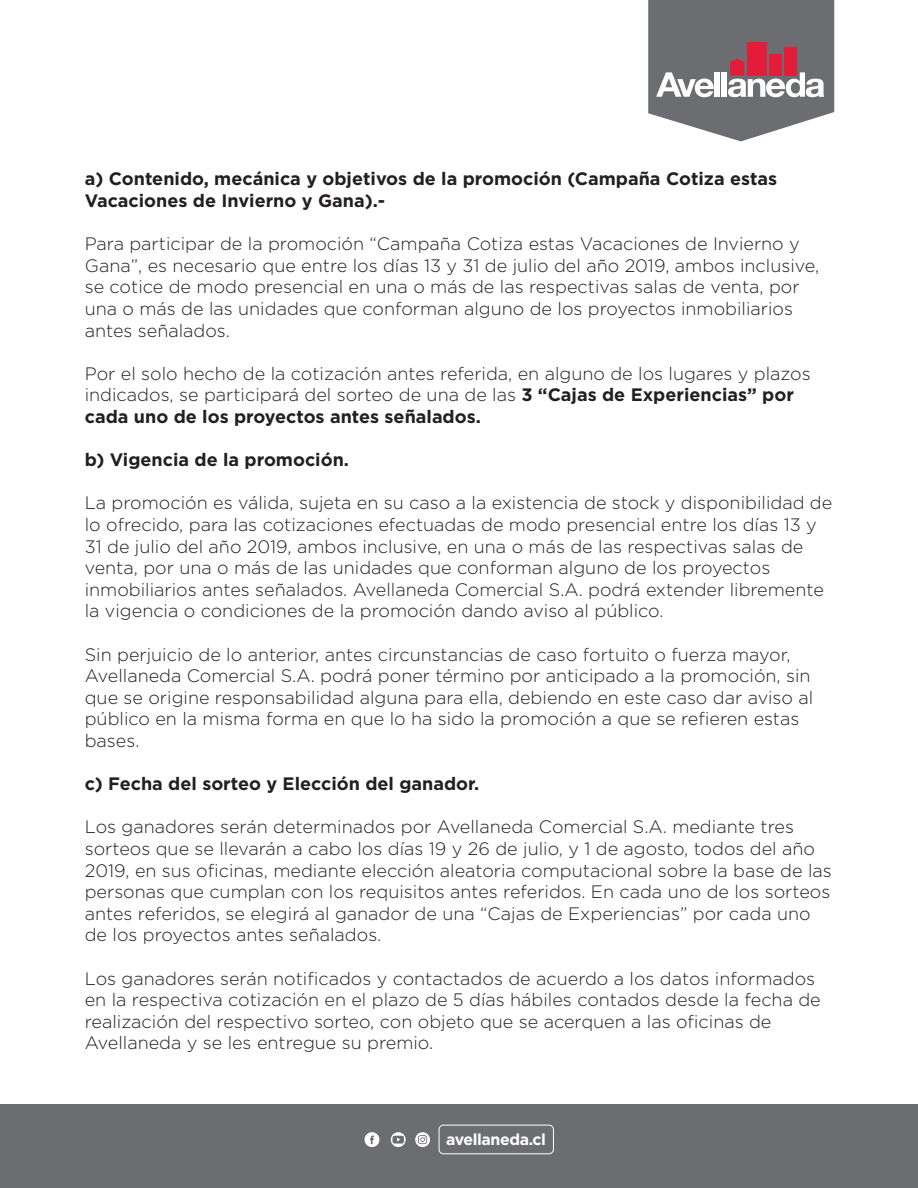
<style>
.page{position:relative;width:918px;height:1188px;background:#fff}
.page>*{position:absolute;margin:0;border:0;box-sizing:border-box;transform-origin:0 0}
.t1{font:300 18px/21.6px "Gotham";color:#231f20}
.t2{font:700 18px/21.6px "Gotham";color:#231f20}
.t3{font:700 15.9px "Gotham";letter-spacing:-.025em;color:#fff}
.s1{font-weight:700}
</style>
<div class="page">
<div style="left:0;top:1104px;width:918px;height:84px;background:#6c6d70"></div>
<div style="left:439px;top:1125px;width:115px;height:29px;border:1px solid #fff;border-radius:5px"></div>
<svg style="left:415px;top:1132px;width:15px;height:15px"></svg>
<svg style="left:365px;top:1132px;width:14px;height:15px"></svg>
<svg style="left:391px;top:1132px;width:15px;height:15px"></svg>
<svg style="left:648px;top:0;width:186px;height:141px"></svg>
<p class="t2" style="left:85px;top:168px;width:694px">a) Contenido, mecánica y objetivos de la promoción (Campaña Cotiza estas<br>Vacaciones de Invierno y Gana).-</p>
<p class="t1" style="left:85px;top:233px;width:736px">Para participar de la promoción “Campaña Cotiza estas Vacaciones de Invierno y Gana”, es necesario que entre los días 13 y 31 de julio del año 2019, ambos inclusive, se cotice de modo presencial en una o más de las respectivas salas de venta, por una o más de las unidades que conforman alguno de los proyectos inmobiliarios antes señalados.</p>
<p class="t1" style="left:85px;top:362px;width:727px">Por el solo hecho de la cotización antes referida, en alguno de los lugares y plazos indicados, se participará del sorteo de una de las <span class="s1">3 “Cajas de Experiencias” por cada uno de los proyectos antes señalados.</span></p>
<p class="t2" style="left:85px;top:449px;width:266px">b) Vigencia de la promoción.</p>
<p class="t1" style="left:85px;top:492px;width:749px">La promoción es válida, sujeta en su caso a la existencia de stock y disponibilidad de lo ofrecido, para las cotizaciones efectuadas de modo presencial entre los días 13 y 31 de julio del año 2019, ambos inclusive, en una o más de las respectivas salas de venta, por una o más de las unidades que conforman alguno de los proyectos inmobiliarios antes señalados. Avellaneda Comercial S.A. podrá extender libremente la vigencia o condiciones de la promoción dando aviso al público.</p>
<p class="t1" style="left:85px;top:643px;width:730px">Sin perjuicio de lo anterior, antes circunstancias de caso fortuito o fuerza mayor, Avellaneda Comercial S.A. podrá poner término por anticipado a la promoción, sin que se origine responsabilidad alguna para ella, debiendo en este caso dar aviso al público en la misma forma en que lo ha sido la promoción a que se refieren estas bases.</p>
<p class="t2" style="left:85px;top:773px;width:396px">c) Fecha del sorteo y Elección del ganador.</p>
<p class="t1" style="left:85px;top:816px;width:748px">Los ganadores serán determinados por Avellaneda Comercial S.A. mediante tres sorteos que se llevarán a cabo los días 19 y 26 de julio, y 1 de agosto, todos del año 2019, en sus oficinas, mediante elección aleatoria computacional sobre la base de las personas que cumplan con los requisitos antes referidos. En cada uno de los sorteos antes referidos, se elegirá al ganador de una “Cajas de Experiencias” por cada uno de los proyectos antes señalados.</p>
<p class="t1" style="left:85px;top:967px;width:738px">Los ganadores serán notificados y contactados de acuerdo a los datos informados en la respectiva cotización en el plazo de 5 días hábiles contados desde la fecha de realización del respectivo sorteo, con objeto que se acerquen a las oficinas de Avellaneda y se les entregue su premio.</p>
<p class="t3" style="left:446px;top:1129px;width:101px">avellaneda.cl</p>
</div>
